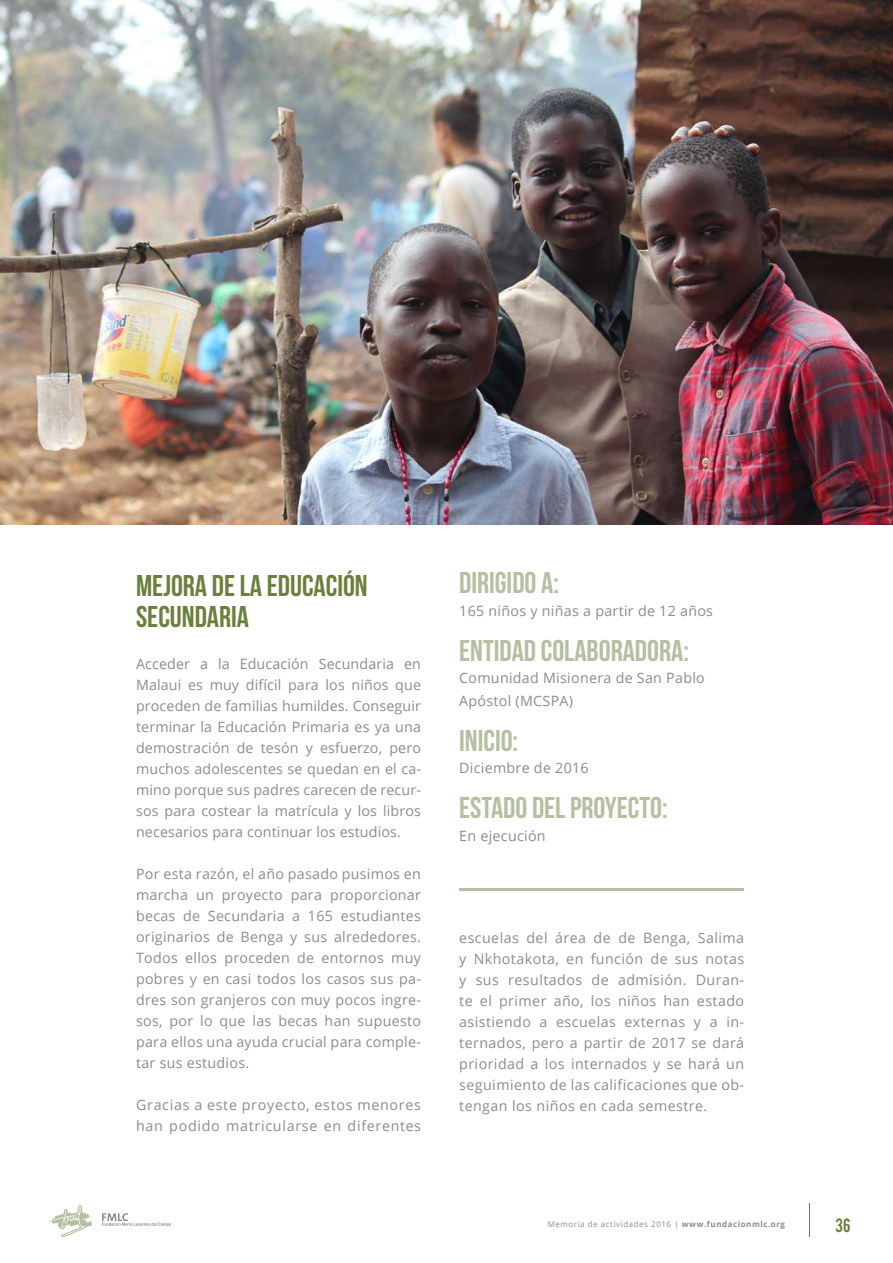
<style>
.page{position:relative;width:893px;height:1263px;background:#fff}
.page>*{position:absolute;margin:0;border:0;box-sizing:border-box;transform-origin:0 0}
.t1{font:30px "Bebas Neue";color:#b4c09f}
.t2{font:30px/31.5px "Bebas Neue";color:#6a813c}
.t3{font:15px "Bebas";color:#6a813c}
.t4{font:14.25px/21px "Open Sans";letter-spacing:.02em;color:#8a8d8c;text-align:justify}
.t5{font:14.25px/21px "Open Sans";letter-spacing:.05em;color:#8a8d8c}
.t6{font:7.95px "Open Sans";letter-spacing:.07em;color:#8a8d8c}
.s1{font-weight:700}
</style>
<div class="page">
<hr style="left:809px;top:1203px;width:1px;height:34px;background:#6a813c">
<svg style="left:49px;top:1205px;width:43px;height:32px"></svg>
<svg style="left:102px;top:1213px;width:69px;height:13px"></svg>
<img style="left:0;top:0;width:893px;height:524px">
<hr style="left:459px;top:888px;width:285px;height:2px;background:#b4c09f">
<h1 class="t2" style="left:136px;top:569px;width:233px">MEJORA DE LA EDUCACIÓN<br>SECUNDARIA</h1>
<p class="t4" style="left:136px;top:653px;width:286px">Acceder a la Educación Secundaria en Malaui es muy difícil para los niños que proceden de familias humildes. Conseguir terminar la Educación Primaria es ya una demostración de tesón y esfuerzo, pero muchos adolescentes se quedan en el ca&shy;mino porque sus padres carecen de recur&shy;sos para costear la matrícula y los libros necesarios para continuar los estudios.</p>
<p class="t4" style="left:136px;top:863px;width:286px">Por esta razón, el año pasado pusimos en marcha un proyecto para proporcionar becas de Secundaria a 165 estudiantes originarios de Benga y sus alrededores.<br>Todos ellos proceden de entornos muy pobres y en casi todos los casos sus pa&shy;dres son granjeros con muy pocos ingre&shy;sos, por lo que las becas han supuesto para ellos una ayuda crucial para comple&shy;tar sus estudios.</p>
<p class="t5" style="left:136px;top:1094px;width:286px">Gracias a este proyecto, estos menores han podido matricularse en diferentes</p>
<h1 class="t1" style="left:459px;top:567px;width:101px">DIRIGIDO A:</h1>
<p class="t4" style="left:459px;top:600px;width:255px">165 niños y niñas a partir de 12 años</p>
<h1 class="t1" style="left:459px;top:634px;width:231px">ENTIDAD COLABORADORA:</h1>
<p class="t4" style="left:459px;top:667px;width:247px;line-height:22.5px">Comunidad Misionera de San Pablo<br>Apóstol (MCSPA)</p>
<h1 class="t1" style="left:459px;top:724px;width:60px">INICIO:</h1>
<p class="t4" style="left:459px;top:757px;width:131px">Diciembre de 2016</p>
<h1 class="t1" style="left:459px;top:792px;width:210px">ESTADO DEL PROYECTO:</h1>
<p class="t4" style="left:459px;top:825px;width:88px">En ejecución</p>
<p class="t4" style="left:459px;top:927px;width:286px">escuelas del área de de Benga, Salima y Nkhotakota, en función de sus notas y sus resultados de admisión. Duran&shy;te el primer año, los niños han estado asistiendo a escuelas externas y a in&shy;ternados, pero a partir de 2017 se dará prioridad a los internados y se hará un seguimiento de las calificaciones que ob&shy;tengan los niños en cada semestre.</p>
<p class="t6" style="left:548px;top:1218px;width:239px">Memoria de actividades 2016 | <span class="s1">www.fundacionmlc.org</span></p>
<p class="t3" style="left:835px;top:1214px;width:17px">36</p>
</div>
